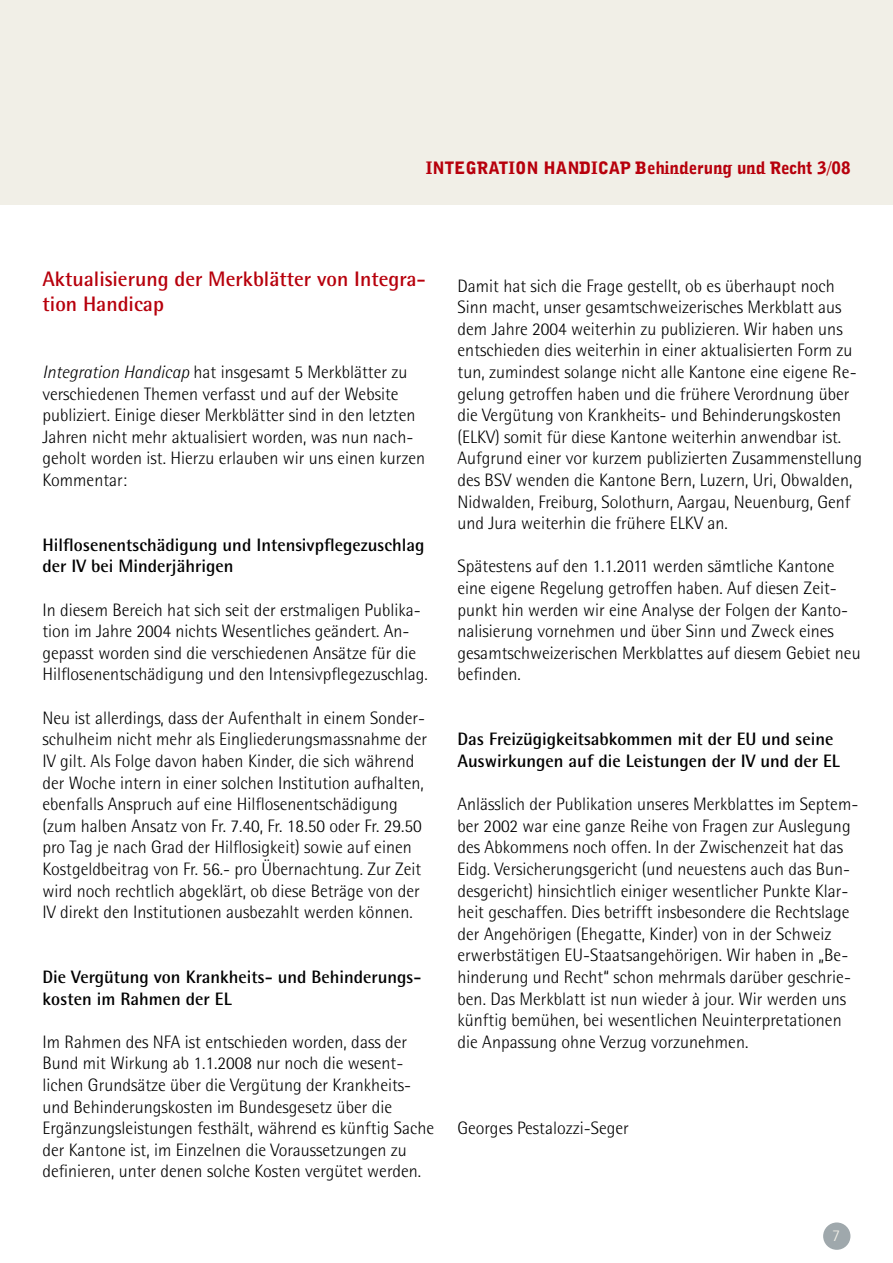
<style>
.page{position:relative;width:893px;height:1263px;background:#fff}
.page>*{position:absolute;margin:0;border:0;box-sizing:border-box;transform-origin:0 0}
.t1{font:700 21px/25.2px "Agfa Rotis Semisans";color:#b7000c}
.t2{font:300 18px/21.6px "Agfa Rotis Semisans";color:#000}
.t3{font:700 18px/21.6px "Agfa Rotis Semisans";color:#000}
.t4{font:900 17.1px "Avid Gothic";color:#b7000c}
.s1{font-style:italic}
</style>
<div class="page">
<div style="left:0;top:0;width:893px;height:205px;background:#f1efe7"></div>
<div style="left:823px;top:1222px;width:27px;height:28px;background:#9fa8ac;border-radius:50%"></div>
<p class="t4" style="left:426px;top:156px;width:426px">INTEGRATION HANDICAP Behinderung und Recht 3/08</p>
<p class="t1" style="left:43px;top:266px;width:385px">Aktualisierung der Merkblätter von Integra&shy;tion Handicap</p>
<p class="t2" style="left:43px;top:361px;width:384px"><span class="s1">Integration Handicap</span> hat insgesamt 5 Merkblätter zu verschiedenen Themen verfasst und auf der Website publiziert. Einige dieser Merkblätter sind in den letzten Jahren nicht mehr aktualisiert worden, was nun nach&shy;geholt worden ist. Hierzu erlauben wir uns einen kurzen Kommentar:</p>
<p class="t3" style="left:43px;top:534px;width:383px">Hilflosenentschädigung und Intensivpflegezuschlag der IV bei Minderjährigen</p>
<p class="t2" style="left:43px;top:599px;width:387px">In diesem Bereich hat sich seit der erstmaligen Publika&shy;tion im Jahre 2004 nichts Wesentliches geändert. An&shy;gepasst worden sind die verschiedenen Ansätze für die Hilflosenentschädigung und den Intensivpflegezuschlag.</p>
<p class="t2" style="left:43px;top:707px;width:386px">Neu ist allerdings, dass der Aufenthalt in einem Sonder&shy;schulheim nicht mehr als Eingliederungsmassnahme der IV gilt. Als Folge davon haben Kinder, die sich während der Woche intern in einer solchen Institution aufhalten, ebenfalls Anspruch auf eine Hilflosenentschädigung (zum halben Ansatz von Fr. 7.40, Fr. 1 8.50 oder Fr. 29.50 pro Tag je nach Grad der Hilflosigkeit) sowie auf einen Kostgeldbeitrag von Fr. 56.- pro Übernachtung. Zur Zeit wird noch rechtlich abgeklärt, ob diese Beträge von der IV direkt den Institutionen ausbezahlt werden können.</p>
<p class="t3" style="left:43px;top:966px;width:380px">Die Vergütung von Krankheits- und Behinderungs&shy;kosten im Rahmen der EL</p>
<p class="t2" style="left:43px;top:1031px;width:393px">Im Rahmen des NFA ist entschieden worden, dass der Bund mit Wirkung ab 1 .1 .2008 nur noch die wesent&shy;lichen Grundsätze über die Vergütung der Krankheits&shy;und Behinderungskosten im Bundesgesetz über die Ergänzungsleistungen festhält, während es künftig Sache der Kantone ist, im Einzelnen die Voraussetzungen zu definieren, unter denen solche Kosten vergütet werden.</p>
<p class="t2" style="left:458px;top:275px;width:406px">Damit hat sich die Frage gestellt, ob es überhaupt noch Sinn macht, unser gesamtschweizerisches Merkblatt aus dem Jahre 2004 weiterhin zu publizieren. Wir haben uns entschieden dies weiterhin in einer aktualisierten Form zu tun, zumindest solange nicht alle Kantone eine eigene Re&shy;gelung getroffen haben und die frühere Verordnung über die Vergütung von Krankheits- und Behinderungskosten (ELKV) somit für diese Kantone weiterhin anwendbar ist.<br>Aufgrund einer vor kurzem publizierten Zusammenstellung des BSV wenden die Kantone Bern, Luzern, Uri, Obwalden, Nidwalden, Freiburg, Solothurn, Aargau, Neuenburg, Genf und Jura weiterhin die frühere ELKV an.</p>
<p class="t2" style="left:458px;top:556px;width:405px">Spätestens auf den 1 .1 .2011 werden sämtliche Kantone eine eigene Regelung getroffen haben. Auf diesen Zeit&shy;punkt hin werden wir eine Analyse der Folgen der Kanto&shy;nalisierung vornehmen und über Sinn und Zweck eines gesamtschweizerischen Merkblattes auf diesem Gebiet neu befinden.</p>
<p class="t3" style="left:458px;top:728px;width:384px">Das Freizügigkeitsabkommen mit der EU und seine<br>Auswirkungen auf die Leistungen der IV und der EL</p>
<p class="t2" style="left:458px;top:793px;width:402px">Anlässlich der Publikation unseres Merkblattes im Septem&shy;ber 2002 war eine ganze Reihe von Fragen zur Auslegung des Abkommens noch offen. In der Zwischenzeit hat das Eidg. Versicherungsgericht (und neuestens auch das Bun&shy;desgericht) hinsichtlich einiger wesentlicher Punkte Klar&shy;heit geschaffen. Dies betrifft insbesondere die Rechtslage der Angehörigen (Ehegatte, Kinder) von in der Schweiz erwerbstätigen EU-Staatsangehörigen. Wir haben in „Be&shy;hinderung und Recht“ schon mehrmals darüber geschrie&shy;ben. Das Merkblatt ist nun wieder à jour. Wir werden uns künftig bemühen, bei wesentlichen Neuinterpretationen die Anpassung ohne Verzug vorzunehmen.</p>
<p class="t2" style="left:458px;top:1117px;width:173px">Georges Pestalozzi-Seger</p>
</div>
